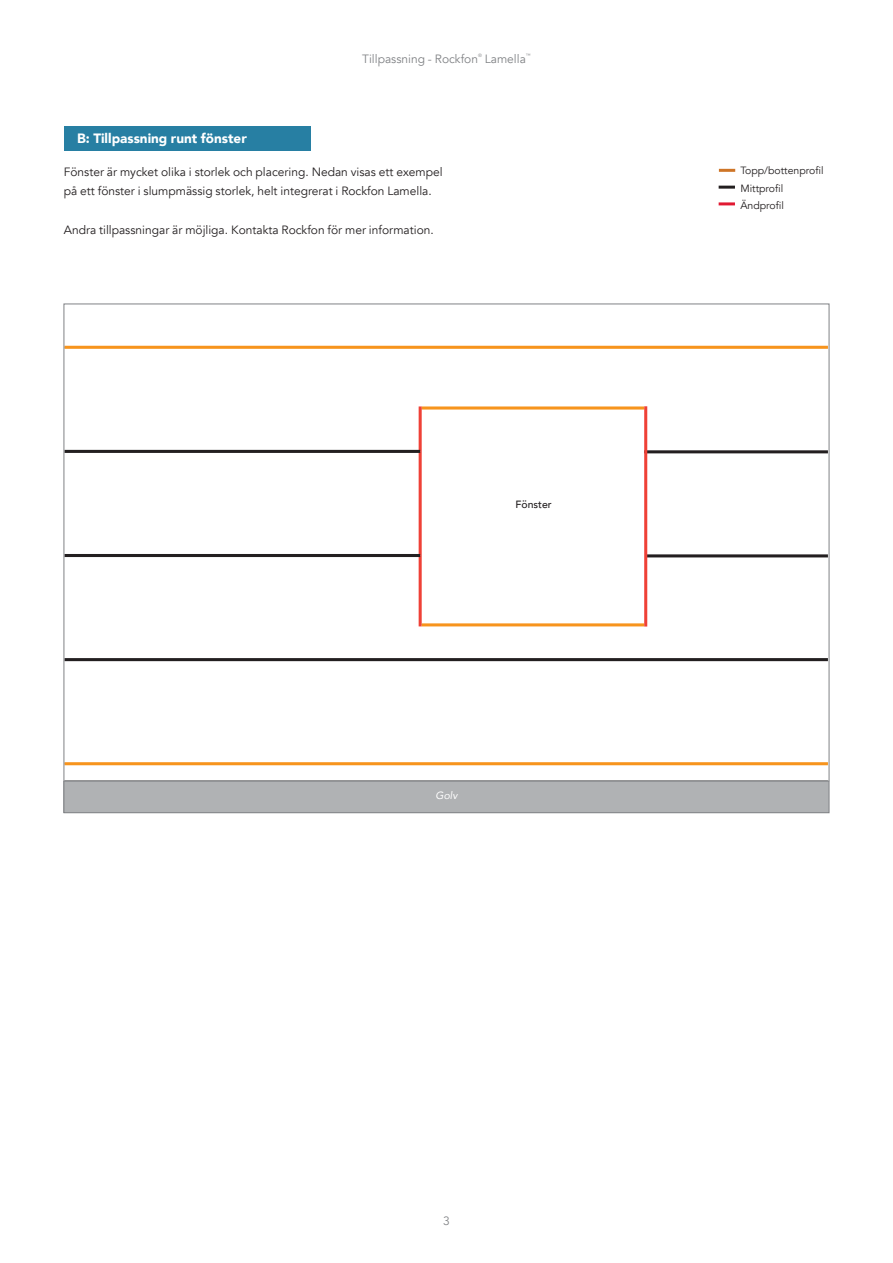
<style>
.page{position:relative;width:893px;height:1263px;background:#fff}
.page>*{position:absolute;margin:0;border:0;box-sizing:border-box;transform-origin:0 0}
.t1{font:900 13.5px "Avenir";color:#fff}
.t2{font:12px/19.5px "Avenir";color:#231f20}
.t3{font:12px "Avenir";color:#808285}
.t4{font:10.5px/17.1px "Avenir";color:#231f20}
.t5{font:500 10.5px "Avenir";color:#231f20}
.t6{font:italic 10.5px "Avenir";color:#fff}
.t7{font:4.8px "Avenir";color:#808285}
</style>
<div class="page">
<hr style="left:422px;top:406px;width:222px;height:3px;background:#f7941d">
<hr style="left:419px;top:406px;width:3px;height:220px;background:#ef4137">
<hr style="left:422px;top:623px;width:222px;height:3px;background:#f7941d">
<hr style="left:64px;top:780px;width:764px;height:2px;background:#231f20">
<hr style="left:64px;top:762px;width:764px;height:3px;background:#f7941d">
<hr style="left:64px;top:658px;width:764px;height:3px;background:#231f20">
<hr style="left:646px;top:554px;width:182px;height:3px;background:#231f20">
<hr style="left:64px;top:554px;width:356px;height:3px;background:#231f20">
<hr style="left:64px;top:450px;width:356px;height:3px;background:#231f20">
<hr style="left:64px;top:346px;width:764px;height:3px;background:#f7941d">
<hr style="left:644px;top:450px;width:184px;height:3px;background:#231f20">
<hr style="left:644px;top:406px;width:3px;height:220px;background:#ef4137">
<div style="left:64px;top:781px;width:765px;height:32px;background:#b0b2b4"></div>
<hr style="left:64px;top:781px;width:765px;height:1px;background:#808285">
<hr style="left:719px;top:169px;width:16px;height:3px;background:#ce7527">
<hr style="left:719px;top:186px;width:16px;height:3px;background:#231f20">
<hr style="left:719px;top:202px;width:16px;height:3px;background:#e11932">
<div style="left:64px;top:126px;width:247px;height:25px;background:#277fa3"></div>
<p class="t1" style="left:77px;top:127px;width:171px">B: Tillpassning runt fönster</p>
<p class="t3" style="left:362px;top:52px;width:117px">Tillpassning - Rockfon</p>
<p class="t7" style="left:478px;top:53px;width:5px">®</p>
<p class="t3" style="left:485px;top:52px;width:43px">Lamella</p>
<p class="t7" style="left:526px;top:53px;width:6px">™</p>
<p class="t2" style="left:64px;top:162px;width:380px">Fönster är mycket olika i storlek och placering. Nedan visas ett exempel på ett fönster i slumpmässig storlek, helt integrerat i Rockfon Lamella.</p>
<p class="t2" style="left:64px;top:220px;width:372px">Andra tillpassningar är möjliga. Kontakta Rockfon för mer information.</p>
<p class="t5" style="left:515px;top:495px;width:38px">Fönster</p>
<p class="t6" style="left:435px;top:789px;width:23px">Golv</p>
<p class="t3" style="left:443px;top:1213px;width:8px">3</p>
<p class="t4" style="left:740px;top:162px;width:85px">Topp/bottenprofil<br>Mittprofil<br>Ändprofil</p>
</div>
